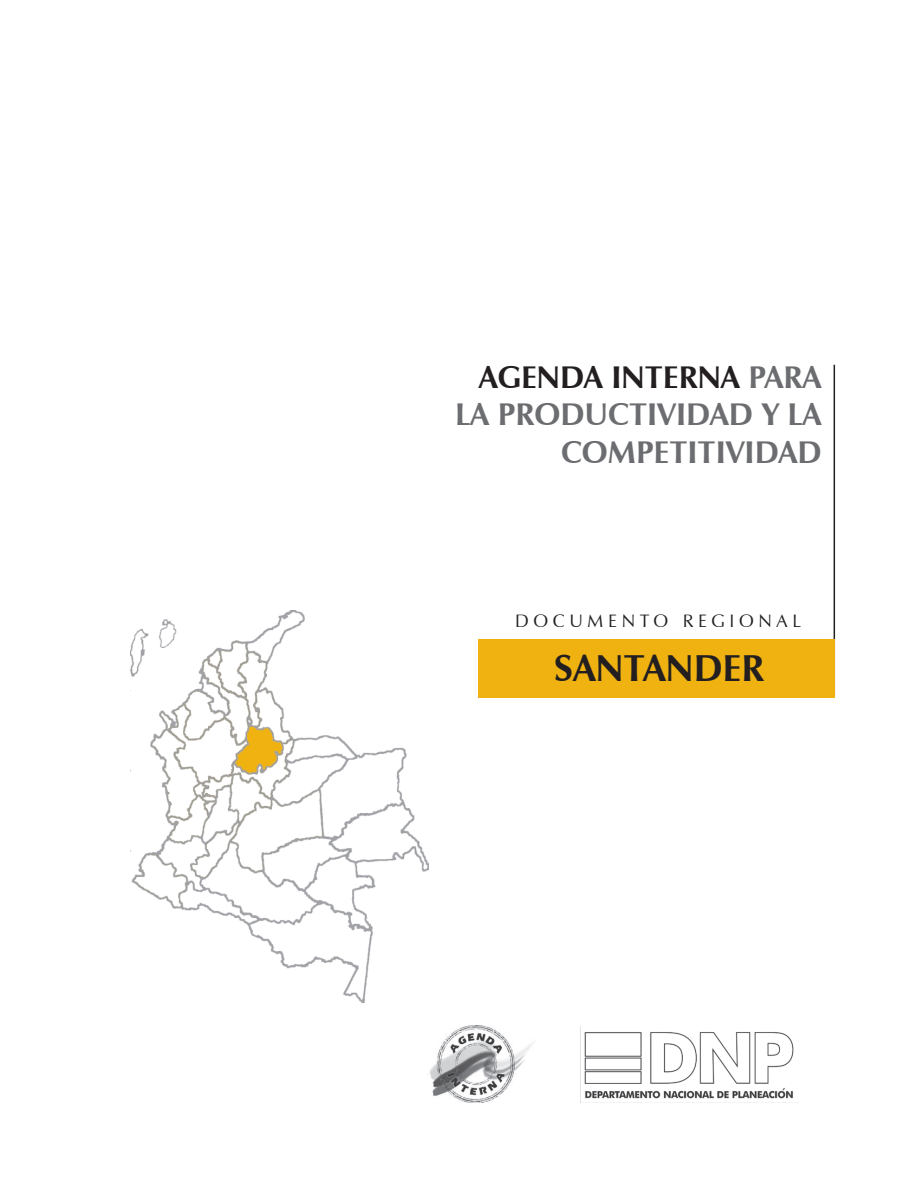
<style>
.page{position:relative;width:918px;height:1188px;background:#fff}
.page>*{position:absolute;margin:0;border:0;box-sizing:border-box;transform-origin:0 0}
.t1{font:700 37.5px "Zapf Humanist 601 BT";color:#231f20}
.t2{font:700 31.35px/37.7px "Zapf Humanist 601 BT";color:#6c6d70;text-align:right}
.t3{font:18px "Zapf Humanist 601 BT";letter-spacing:.26em;color:#231f20}
.s1{color:#231f20}
</style>
<div class="page">
<hr style="left:834px;top:365px;width:1px;height:331px;background:#231f20">
<div style="left:479px;top:639px;width:356px;height:58px;background:#efb211"></div>
<img style="left:581px;top:1032px;width:218px;height:71px">
<img style="left:429px;top:1026px;width:104px;height:77px">
<img style="left:131px;top:611px;width:298px;height:391px">
<p class="t2" style="left:455px;top:358px;width:368px"><span class="s1">AGENDA INTERNA</span> PARA<br>LA PRODUCTIVIDAD Y LA<br>COMPETITIVIDAD</p>
<p class="t3" style="left:515px;top:609px;width:288px">DOCUMENTO REGIONAL</p>
<p class="t1" style="left:554px;top:645px;width:212px">SANTANDER</p>
</div>
